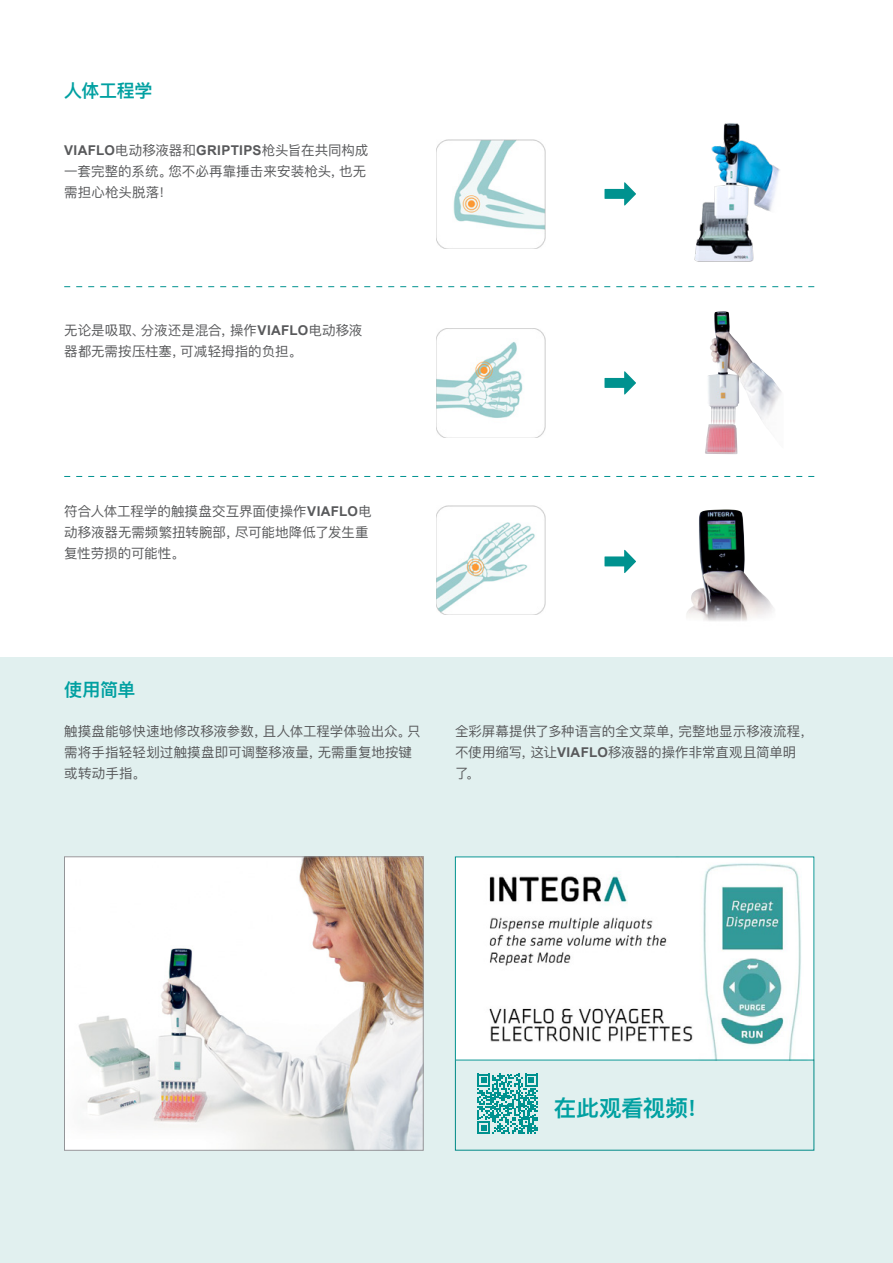
<style>
.page{position:relative;width:893px;height:1263px;background:#fff}
.page>*{position:absolute;margin:0;border:0;box-sizing:border-box;transform-origin:0 0}
.t1{font:600 22.5px "Ping Fang SC";letter-spacing:.005em;color:#00a0a1}
.t2{font:600 18px "Ping Fang SC";letter-spacing:-.02em;color:#00a0a1}
.t3{font:13.5px/21px "Ping Fang SC";letter-spacing:.005em;color:#58595b}
.t4{font:700 13.5px "Arial";letter-spacing:.025em;color:#58595b}
.s1{font-family:"Ping Fang SC";font-weight:400}
.s2{font-family:"Arial";font-weight:700}
</style>
<div class="page">
<div style="left:0;top:657px;width:893px;height:606px;background:#e1f0ef"></div>
<svg style="left:64px;top:286px;width:750px;height:1px"></svg>
<svg style="left:64px;top:476px;width:750px;height:1px"></svg>
<img style="left:66px;top:858px;width:355px;height:290px">
<div style="left:64px;top:856px;width:359px;height:294px;border:1px solid #939598"></div>
<svg style="left:477px;top:1073px;width:61px;height:61px"></svg>
<img style="left:457px;top:858px;width:355px;height:202px">
<hr style="left:456px;top:1060px;width:358px;height:1px;background:#00928f">
<img style="left:436px;top:328px;width:109px;height:109px">
<img style="left:686px;top:509px;width:88px;height:112px">
<img style="left:705px;top:311px;width:77px;height:143px">
<img style="left:694px;top:123px;width:86px;height:139px">
<svg style="left:604px;top:182px;width:32px;height:24px"></svg>
<svg style="left:604px;top:371px;width:32px;height:24px"></svg>
<svg style="left:604px;top:550px;width:32px;height:23px"></svg>
<img style="left:436px;top:506px;width:109px;height:109px">
<img style="left:436px;top:140px;width:109px;height:109px">
<h2 class="t2" style="left:64px;top:80px;width:90px">人体工程学</h2>
<p class="t4" style="left:64px;top:142px;width:306px">VIAFLO<span class="s1">电动移液器和</span>GRIPTIPS<span class="s1">枪头旨在共同构成</span></p>
<p class="t3" style="left:64px;top:161px;width:303px">一套完整的系统。您不必再靠捶击来安装枪头，也无需担心枪头脱落！</p>
<p class="t3" style="left:64px;top:319px;width:300px">无论是吸取、分液还是混合，操作<span class="s2">VIAFLO</span>电动移液器都无需按压柱塞，可减轻拇指的负担。</p>
<p class="t3" style="left:64px;top:500px;width:309px">符合人体工程学的触摸盘交互界面使操作<span class="s2">VIAFLO</span>电动移液器无需频繁扭转腕部，尽可能地降低了发生重复性劳损的可能性。</p>
<h2 class="t2" style="left:64px;top:679px;width:73px">使用简单</h2>
<p class="t3" style="left:64px;top:721px;width:358px">触摸盘能够快速地修改移液参数，且人体工程学体验出众。只需将手指轻轻划过触摸盘即可调整移液量，无需重复地按键或转动手指。</p>
<p class="t3" style="left:455px;top:721px;width:360px">全彩屏幕提供了多种语言的全文菜单，完整地显示移液流程，不使用缩写，这让<span class="s2">VIAFLO</span>移液器的操作非常直观且简单明<br>了。</p>
<h1 class="t1" style="left:554px;top:1094px;width:157px">在此观看视频！</h1>
</div>
